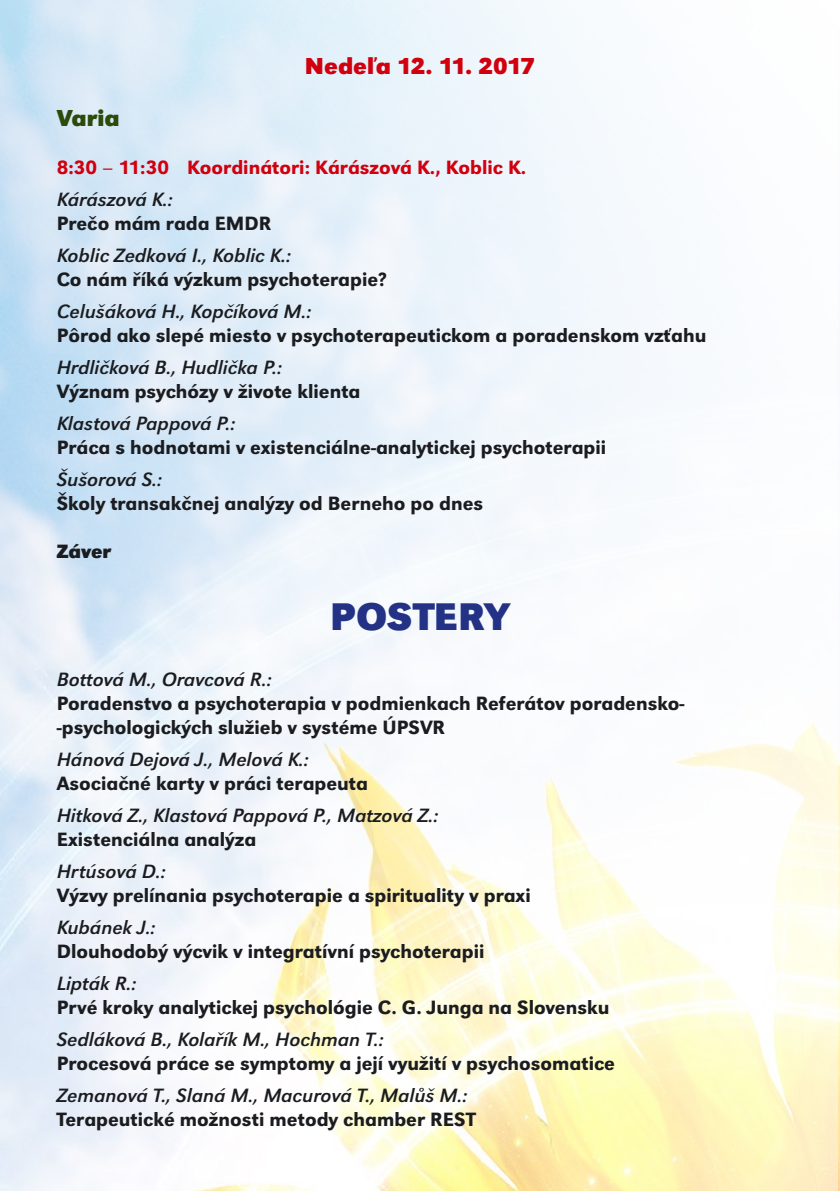
<style>
.page{position:relative;width:840px;height:1191px;background:#fff}
.page>*{position:absolute;margin:0;border:0;box-sizing:border-box;transform-origin:0 0}
.t1{font:700 40px "URW Grotesk TOT";color:#233285}
.t2{font:700 24px "URW Grotesk TOT";letter-spacing:-.01em;color:#d1000e}
.t3{font:700 24px "URW Grotesk TOT";color:#2b4b09}
.t4{font:500 20px/24px "URW Grotesk TOT";color:#1b1c1f}
.t5{font:italic 20px "URW Grotesk TOT";color:#1b1c1f}
.t6{font:500 20px "URW Grotesk TOT";color:#d1000e}
.t7{font:700 20px "URW Grotesk TOT";color:#1b1c1f}
</style>
<div class="page">
<img style="left:0;top:0;width:839px;height:1191px">
<p class="t2" style="left:305px;top:51px;width:231px">Nedeľa 12. 11. 2017</p>
<p class="t3" style="left:57px;top:104px;width:64px">Varia</p>
<p class="t6" style="left:57px;top:156px;width:471px">8:30 – 11:30 Koordinátori: Kárászová K., Koblic K.</p>
<p class="t5" style="left:57px;top:188px;width:117px">Kárászová K.:</p>
<p class="t4" style="left:57px;top:211px;width:216px">Prečo mám rada EMDR</p>
<p class="t5" style="left:57px;top:244px;width:236px">Koblic Zedková I., Koblic K.:</p>
<p class="t4" style="left:57px;top:267px;width:331px">Co nám říká výzkum psychoterapie?</p>
<p class="t5" style="left:57px;top:300px;width:256px">Celušáková H., Kopčíková M.:</p>
<p class="t4" style="left:57px;top:323px;width:651px">Pôrod ako slepé miesto v psychoterapeutickom a poradenskom vzťahu</p>
<p class="t5" style="left:57px;top:356px;width:227px">Hrdličková B., Hudlička P.:</p>
<p class="t4" style="left:57px;top:379px;width:305px">Význam psychózy v živote klienta</p>
<p class="t5" style="left:57px;top:412px;width:180px">Klastová Pappová P.:</p>
<p class="t4" style="left:57px;top:435px;width:550px">Práca s hodnotami v existenciálne-‑analytickej psychoterapii</p>
<p class="t5" style="left:57px;top:468px;width:107px">Šušorová S.:</p>
<p class="t4" style="left:57px;top:491px;width:428px">Školy transakčnej analýzy od Berneho po dnes</p>
<p class="t7" style="left:57px;top:539px;width:56px">Záver</p>
<h1 class="t1" style="left:330px;top:593px;width:181px">POSTERY</h1>
<p class="t5" style="left:57px;top:668px;width:216px">Bottová M., Oravcová R.:</p>
<p class="t4" style="left:57px;top:691px;width:628px">Poradenstvo a psychoterapia v podmienkach Referátov poradensko&shy;psychologických služieb v systéme ÚPSVR</p>
<p class="t5" style="left:57px;top:748px;width:253px">Hánová Dejová J., Melová K.:</p>
<p class="t4" style="left:57px;top:771px;width:313px">Asociačné karty v práci terapeuta</p>
<p class="t5" style="left:57px;top:804px;width:383px">Hitková Z., Klastová Pappová P., Matzová Z.:</p>
<p class="t4" style="left:57px;top:827px;width:201px">Existenciálna analýza</p>
<p class="t5" style="left:57px;top:860px;width:110px">Hrtúsová D.:</p>
<p class="t4" style="left:57px;top:883px;width:475px">Výzvy prelínania psychoterapie a spirituality v praxi</p>
<p class="t5" style="left:57px;top:916px;width:100px">Kubánek J.:</p>
<p class="t4" style="left:57px;top:939px;width:429px">Dlouhodobý výcvik v integratívní psychoterapii</p>
<p class="t5" style="left:57px;top:972px;width:81px">Lipták R.:</p>
<p class="t4" style="left:57px;top:995px;width:554px">Prvé kroky analytickej psychológie C. G. Junga na Slovensku</p>
<p class="t5" style="left:57px;top:1027px;width:328px">Sedláková B., Kolařík M., Hochman T.:</p>
<p class="t4" style="left:57px;top:1051px;width:559px">Procesová práce se symptomy a její využití v psychosomatice</p>
<p class="t5" style="left:57px;top:1083px;width:412px">Zemanová T., Slaná M., Macurová T., Malůš M.:</p>
<p class="t4" style="left:57px;top:1107px;width:420px">Terapeutické možnosti metody chamber REST</p>
</div>
